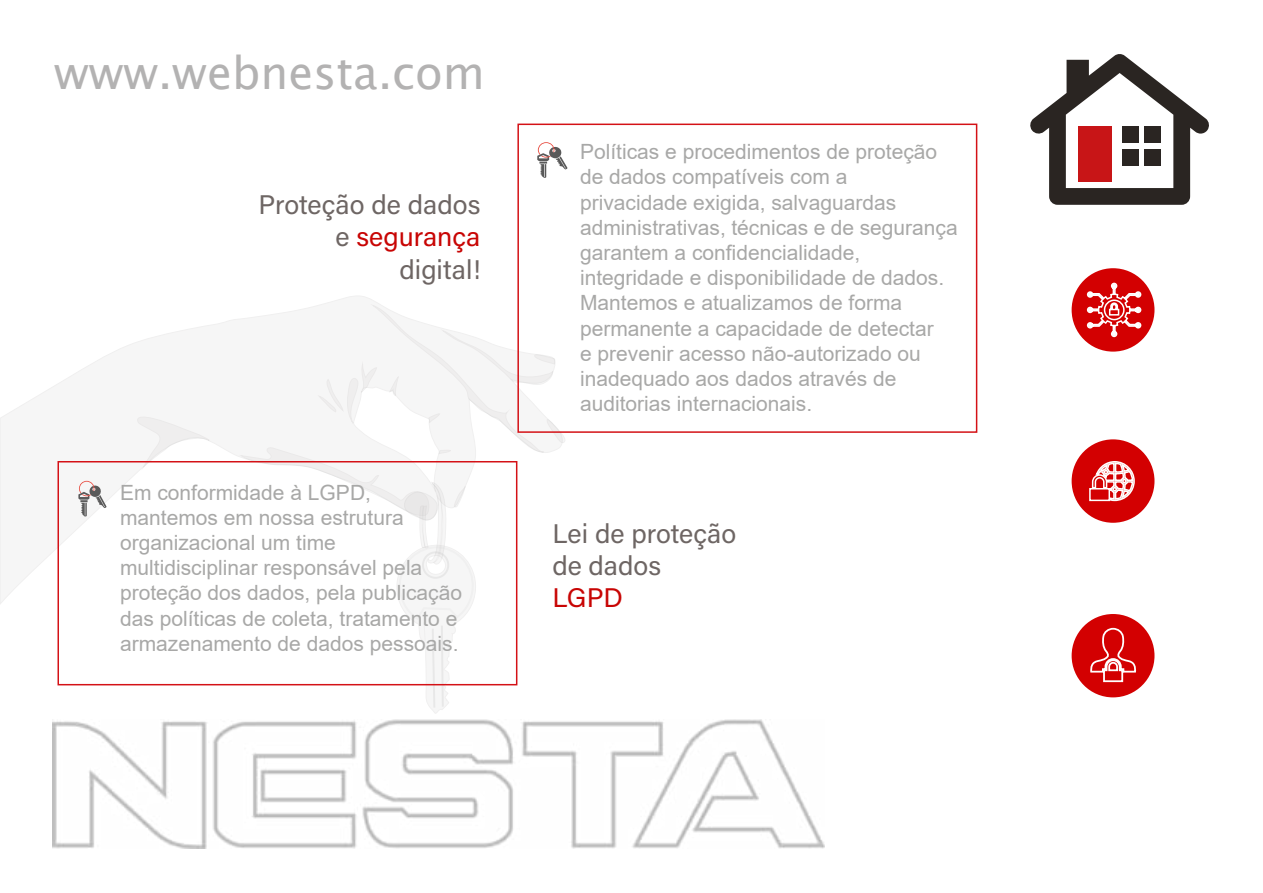
<style>
.page{position:relative;width:1263px;height:893px;background:#fff}
.page>*{position:absolute;margin:0;border:0;box-sizing:border-box;transform-origin:0 0}
.t1{font:45px "Lucida Sans Unicode";color:#b3b2b2}
.t2{font:27px/32.4px "Acumin Variable Concept";color:#6e6664;text-align:right}
.t3{font:27px "Acumin Variable Concept";color:#c80504}
.t4{font:21px/25.2px "Arial";color:#a8a8a7}
.s1{color:#c80504}
</style>
<div class="page">
<svg style="left:0;top:296px;width:378px;height:310px"></svg>
<svg style="left:1030px;top:54px;width:179px;height:151px"></svg>
<div style="left:1078px;top:126px;width:34px;height:56px;background:#c81517"></div>
<div style="left:1122px;top:126px;width:16px;height:17px;background:#2a2522"></div>
<div style="left:1144px;top:126px;width:17px;height:17px;background:#2a2522"></div>
<div style="left:1122px;top:149px;width:16px;height:16px;background:#2a2522"></div>
<div style="left:1144px;top:149px;width:17px;height:16px;background:#2a2522"></div>
<div style="left:1071px;top:268px;width:83px;height:84px;background:#d30001;border-radius:50%"></div>
<div style="left:1071px;top:439px;width:83px;height:84px;background:#d30001;border-radius:50%"></div>
<div style="left:1071px;top:614px;width:83px;height:83px;background:#d30001;border-radius:50%"></div>
<svg style="left:238px;top:303px;width:327px;height:411px"></svg>
<img style="left:53px;top:720px;width:771px;height:128px">
<svg style="left:1086px;top:282px;width:56px;height:56px"></svg>
<svg style="left:1089px;top:461px;width:46px;height:41px"></svg>
<svg style="left:1090px;top:627px;width:47px;height:56px"></svg>
<div style="left:517px;top:124px;width:460px;height:309px;border:2px solid #d41116"></div>
<svg style="left:537px;top:142px;width:30px;height:36px"></svg>
<div style="left:58px;top:461px;width:459px;height:224px;border:2px solid #d41116"></div>
<svg style="left:78px;top:481px;width:29px;height:35px"></svg>
<h1 class="t1" style="left:54px;top:38px;width:432px">www.webnesta.com</h1>
<p class="t2" style="left:259px;top:187px;width:223px">Proteção de dados e <span class="s1">segurança </span>digital!</p>
<p class="t4" style="left:120px;top:479px;width:344px">Em conformidade à LGPD, mantemos em nossa estrutura organizacional um time multidisciplinar responsável pela proteção dos dados, pela publicação das políticas de coleta, tratamento e armazenamento de dados pessoais.</p>
<p class="t4" style="left:580px;top:139px;width:379px">Políticas e procedimentos de proteção de dados compatíveis com a privacidade exigida, salvaguardas administrativas, técnicas e de segurança garantem a confidencialidade, integridade e disponibilidade de dados.<br>Mantemos e atualizamos de forma permanente a capacidade de detectar<br>e prevenir acesso não-autorizado ou inadequado aos dados através de auditorias internacionais.</p>
<p class="t2" style="left:552px;top:516px;width:186px;text-align:left">Lei de proteção de dados</p>
<p class="t3" style="left:552px;top:579px;width:72px">LGPD</p>
</div>
